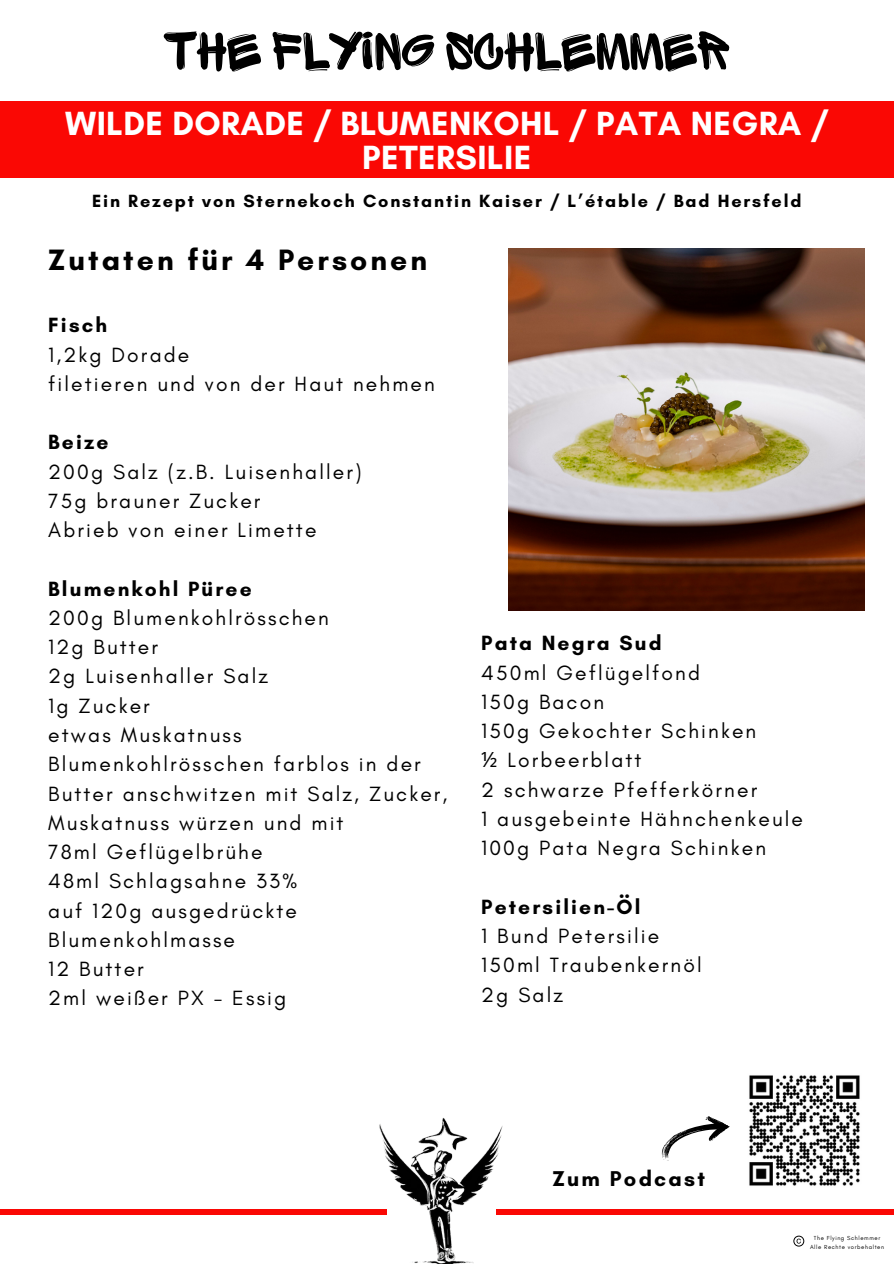
<style>
.page{position:relative;width:894px;height:1264px;background:#fff}
.page>*{position:absolute;margin:0;border:0;box-sizing:border-box;transform-origin:0 0}
.t1{font:56.85px "Sprite Graffiti";color:#000}
.t2{font:700 34.2px/33.8px "Glacial Indifference";letter-spacing:.01em;color:#fff;text-align:center}
.t3{font:700 30px "Glacial Indifference";letter-spacing:.1em;color:#000}
.t4{font:700 21.75px "Glacial Indifference";letter-spacing:.1em;color:#000}
.t5{font:21px/29.2px "Glacial Indifference";letter-spacing:.1em;color:#000}
.t6{font:700 18px "Glacial Indifference";letter-spacing:.1em;color:#000}
.t7{font:6px "Glacial Indifference";letter-spacing:.1em;color:#000}
.s1{font-weight:700}
.s2{font-family:"Noto Sans"}
</style>
<div class="page">
<div style="left:0;top:101px;width:893px;height:76px;background:#fa0804"></div>
<div style="left:496px;top:1209px;width:397px;height:5px;background:#fa0804"></div>
<div style="left:0;top:1209px;width:386px;height:5px;background:#fa0804"></div>
<img style="left:749px;top:1075px;width:111px;height:111px">
<svg style="left:661px;top:1116px;width:69px;height:45px"></svg>
<svg style="left:793px;top:1235px;width:11px;height:11px"></svg>
<img style="left:373px;top:1117px;width:147px;height:146px">
<img style="left:508px;top:248px;width:356px;height:362px">
<p class="t1" style="left:163px;top:24px;width:568px">THE FLYING SCHLEMMER</p>
<p class="t2" style="left:65px;top:106px;width:764px">WILDE DORADE / BLUMENKOHL / PATA NEGRA /<br>PETERSILIE</p>
<p class="t6" style="left:92px;top:190px;width:710px">Ein Rezept von Sternekoch Constantin Kaiser / L’étable / Bad Hersfeld</p>
<h5 class="t3" style="left:48px;top:242px;width:380px">Zutaten für 4 Personen</h5>
<p class="t5" style="left:48px;top:310px;width:388px"><span class="s1">Fisch<br></span>1,2kg Dorade<br>filetieren und von der Haut nehmen</p>
<h5 class="t5" style="left:48px;top:427px;width:315px"><span class="s1">Beize<br></span>200g Salz (z.B. Luisenhaller)<br>75g brauner Zucker<br>Abrieb von einer Limette</h5>
<h5 class="t5" style="left:48px;top:573px;width:400px"><span class="s1">Blumenkohl Püree<br></span>200g Blumenkohlrösschen<br>12g Butter<br>2g Luisenhaller Salz<br>1g Zucker<br>etwas Muskatnuss<br>Blumenkohlrösschen farblos in der<br>Butter anschwitzen mit Salz, Zucker,<br>Muskatnuss würzen und mit<br>78ml Geflügelbrühe<br>48ml Schlagsahne 33%<br>auf 120g ausgedrückte<br>Blumenkohlmasse<br>12 Butter<br>2ml weißer PX - Essig</h5>
<p class="t5" style="left:481px;top:628px;width:323px"><span class="s1">Pata Negra Sud<br></span>450ml Geflügelfond<br>150g Bacon<br>150g Gekochter Schinken<br><span class="s2">½</span> Lorbeerblatt<br>2 schwarze Pfefferkörner<br>1 ausgebeinte Hähnchenkeule<br>100g Pata Negra Schinken</p>
<p class="t5" style="left:481px;top:891px;width:222px"><span class="s1">Petersilien-Öl<br></span>1 Bund Petersilie<br>150ml Traubenkernöl<br>2g Salz</p>
<h4 class="t4" style="left:552px;top:1165px;width:154px">Zum Podcast</h4>
<h2 class="t7" style="left:813px;top:1234px;width:68px">The Flying Schlemmer</h2>
<h6 class="t7" style="left:809px;top:1242px;width:75px">Alle Rechte vorbehalten</h6>
</div>
